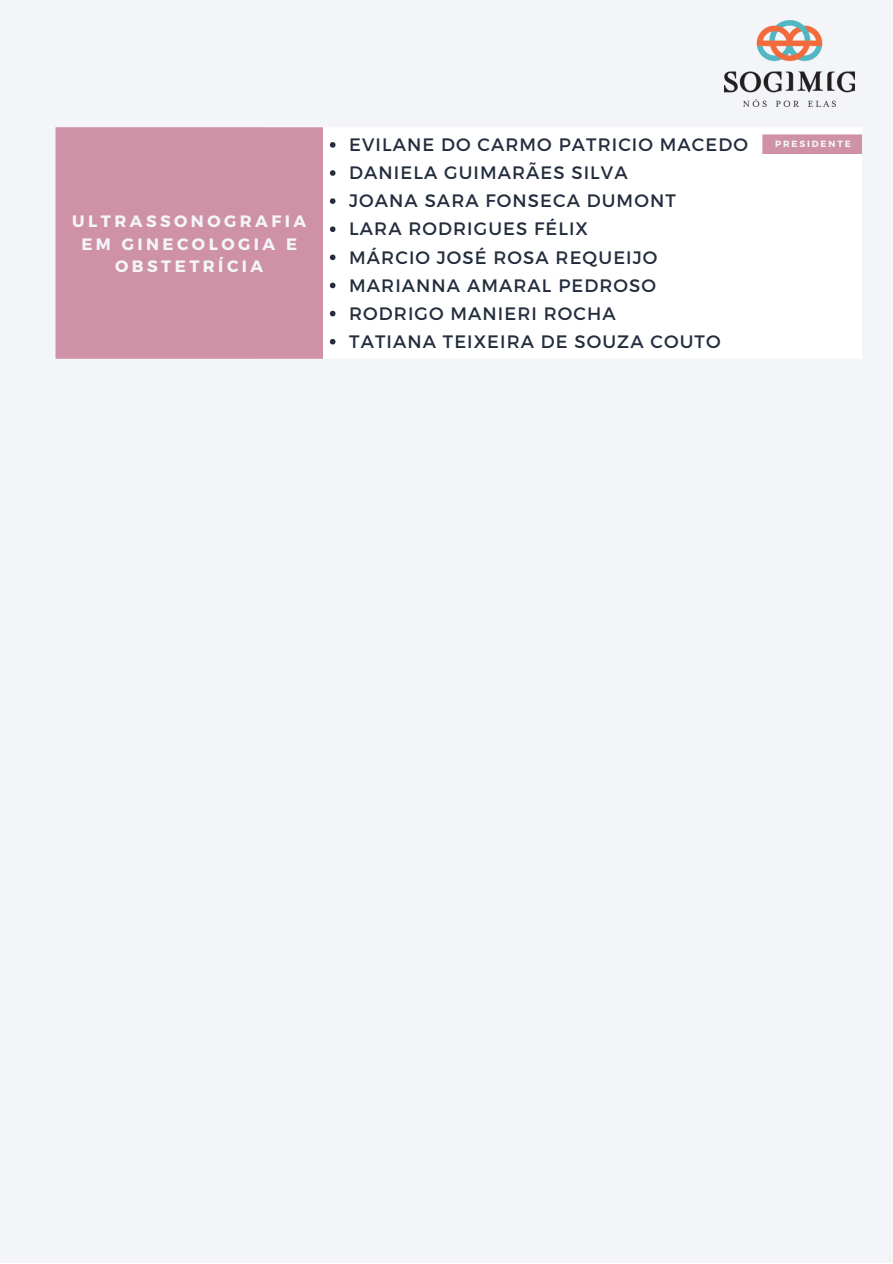
<style>
.page{position:relative;width:893px;height:1264px;background:#fff}
.page>*{position:absolute;margin:0;border:0;box-sizing:border-box;transform-origin:0 0}
.t1{font:18px "Montserrat";letter-spacing:.06em;color:#232d3d}
.t2{font:700 16.5px/22.5px "Montserrat";letter-spacing:.21em;color:#f3f5f8;text-align:center}
.t3{font:700 9px "Montserrat";letter-spacing:.21em;color:#f3f5f8}
</style>
<div class="page">
<div style="left:0;top:0;width:892px;height:1262px;background:#f3f5f8"></div>
<img style="left:724px;top:21px;width:130px;height:85px">
<div style="left:323px;top:128px;width:539px;height:230px;background:#fff"></div>
<div style="left:55px;top:127px;width:268px;height:232px;background:#ce91a5"></div>
<svg style="left:330px;top:142px;width:5px;height:6px"></svg>
<svg style="left:330px;top:170px;width:5px;height:6px"></svg>
<svg style="left:330px;top:198px;width:5px;height:6px"></svg>
<svg style="left:330px;top:226px;width:5px;height:6px"></svg>
<svg style="left:330px;top:254px;width:5px;height:6px"></svg>
<svg style="left:330px;top:283px;width:5px;height:5px"></svg>
<svg style="left:330px;top:311px;width:5px;height:5px"></svg>
<svg style="left:330px;top:339px;width:5px;height:5px"></svg>
<div style="left:762px;top:134px;width:100px;height:20px;background:#ce91a5"></div>
<p class="t2" style="left:72px;top:209px;width:235px">ULTRASSONOGRAFIA<br>EM GINECOLOGIA E<br>OBSTETRÍCIA</p>
<p class="t1" style="left:349px;top:133px;width:400px">EVILANE DO CARMO PATRICIO MACEDO</p>
<p class="t1" style="left:349px;top:161px;width:280px">DANIELA GUIMARÃES SILVA</p>
<p class="t1" style="left:349px;top:189px;width:328px">JOANA SARA FONSECA DUMONT</p>
<p class="t1" style="left:349px;top:217px;width:240px">LARA RODRIGUES FÉLIX</p>
<p class="t1" style="left:349px;top:245px;width:309px">MÁRCIO JOSÉ ROSA REQUEIJO</p>
<p class="t1" style="left:349px;top:273px;width:308px">MARIANNA AMARAL PEDROSO</p>
<p class="t1" style="left:349px;top:302px;width:268px">RODRIGO MANIERI ROCHA</p>
<p class="t1" style="left:349px;top:330px;width:373px">TATIANA TEIXEIRA DE SOUZA COUTO</p>
<p class="t3" style="left:775px;top:138px;width:77px">PRESIDENTE</p>
</div>
